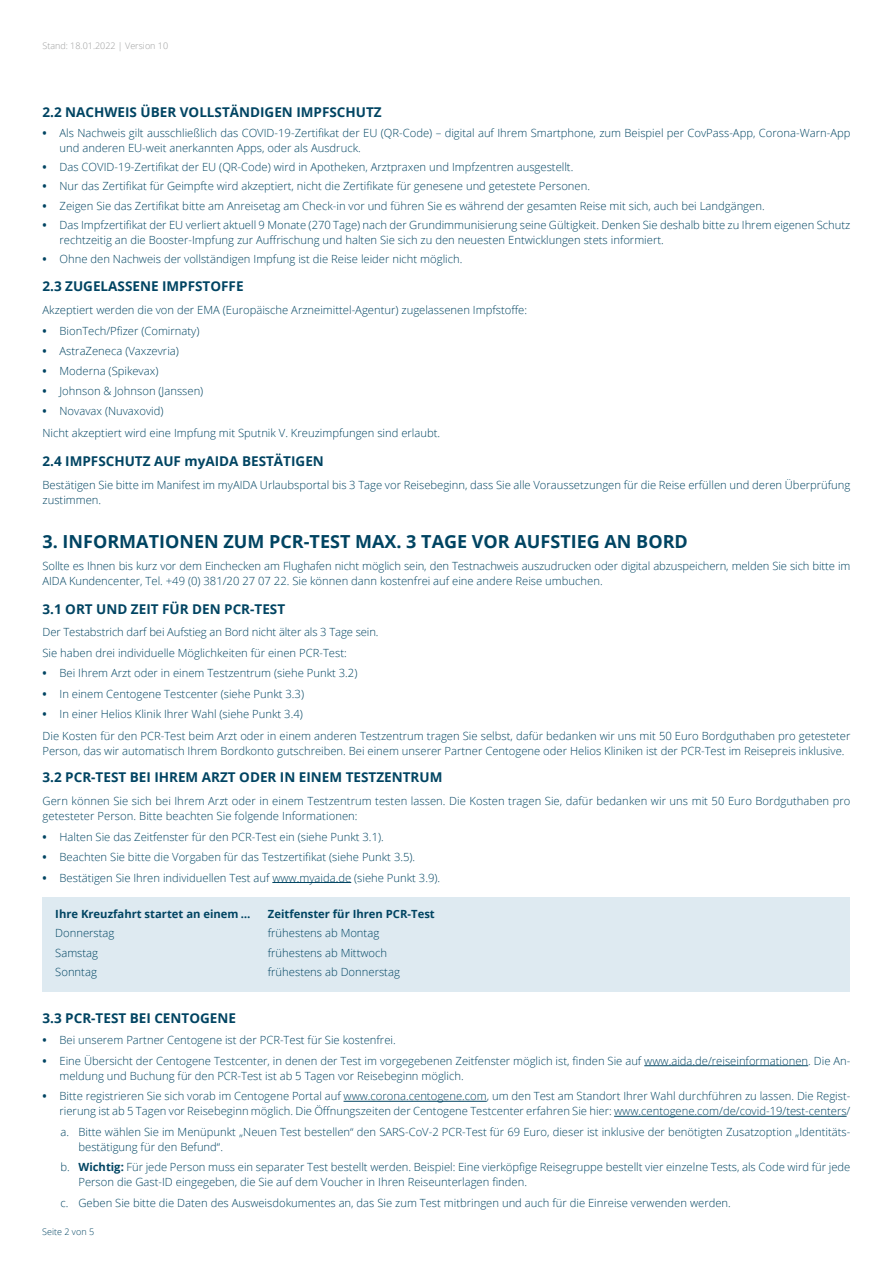
<style>
.page{position:relative;width:893px;height:1263px;background:#fff}
.page>*{position:absolute;margin:0;border:0;box-sizing:border-box;transform-origin:0 0}
.Head_OS_Bold_12_10pt{font:700 18px "Open Sans";color:#004462}
.Subhead_OS_Bold_9_10{font:700 13.5px "Open Sans";color:#004462}
.Copy_OS_Light_7_5_10{font:300 11.25px/15px "Open Sans";color:#004462}
.Copy_OS_Light_7_5_10-2{font:700 11.25px "Open Sans";color:#004462}
.t1{font:300 9px "Open Sans";color:#9c9d9d}
.t2{font:300 9px "Open Sans";color:#004462}
.s1{font-weight:700}
</style>
<div class="page">
<hr style="left:272px;top:882px;width:79px;height:1px;background:#004462">
<hr style="left:644px;top:1065px;width:164px;height:1px;background:#004462">
<hr style="left:344px;top:1101px;width:143px;height:1px;background:#004462">
<hr style="left:614px;top:1116px;width:233px;height:1px;background:#004462">
<div style="left:43px;top:897px;width:807px;height:94px;background:#deeaf1"></div>
<p class="t1" style="left:43px;top:40px;width:127px">Stand: 18.01.2022 | Version 10</p>
<p class="Subhead_OS_Bold_9_10" style="left:43px;top:102px;width:341px">2.2 NACHWEIS ÜBER VOLLSTÄNDIGEN IMPFSCHUTZ</p>
<p class="Copy_OS_Light_7_5_10" style="left:60px;top:125px;width:792px;text-indent:-17px"><span class="s1">•</span> Als Nachweis gilt ausschließlich das COVID-19-Zertifikat der EU (QR-Code) – digital auf Ihrem Smartphone, zum Beispiel per CovPass-App, Corona-Warn-App und anderen EU-weit anerkannten Apps, oder als Ausdruck.</p>
<p class="Copy_OS_Light_7_5_10" style="left:43px;top:159px;width:532px"><span class="s1">•</span> Das COVID-19-Zertifikat der EU (QR-Code) wird in Apotheken, Arztpraxen und Impfzentren ausgestellt.</p>
<p class="Copy_OS_Light_7_5_10" style="left:43px;top:178px;width:549px"><span class="s1">•</span> Nur das Zertifikat für Geimpfte wird akzeptiert, nicht die Zertifikate für genesene und getestete Personen.</p>
<p class="Copy_OS_Light_7_5_10" style="left:43px;top:198px;width:724px"><span class="s1">•</span> Zeigen Sie das Zertifikat bitte am Anreisetag am Check-in vor und führen Sie es während der gesamten Reise mit sich, auch bei Landgängen.</p>
<p class="Copy_OS_Light_7_5_10" style="left:60px;top:217px;width:792px;text-indent:-17px"><span class="s1">•</span> Das Impfzertifikat der EU verliert aktuell 9 Monate (270 Tage) nach der Grundimmunisierung seine Gültigkeit. Denken Sie deshalb bitte zu Ihrem eigenen Schutz rechtzeitig an die Booster-Impfung zur Auffrischung und halten Sie sich zu den neuesten Entwicklungen stets informiert.</p>
<p class="Copy_OS_Light_7_5_10" style="left:43px;top:251px;width:421px"><span class="s1">•</span> Ohne den Nachweis der vollständigen Impfung ist die Reise leider nicht möglich.</p>
<p class="Subhead_OS_Bold_9_10" style="left:43px;top:277px;width:203px">2.3 ZUGELASSENE IMPFSTOFFE</p>
<p class="Copy_OS_Light_7_5_10" style="left:43px;top:302px;width:486px">Akzeptiert werden die von der EMA (Europäische Arzneimittel-Agentur) zugelassenen Impfstoffe:</p>
<p class="Copy_OS_Light_7_5_10" style="left:43px;top:323px;width:158px"><span class="s1">•</span> BionTech/Pfizer (Comirnaty)</p>
<p class="Copy_OS_Light_7_5_10" style="left:43px;top:343px;width:138px"><span class="s1">•</span> AstraZeneca (Vaxzevria)</p>
<p class="Copy_OS_Light_7_5_10" style="left:43px;top:363px;width:117px"><span class="s1">•</span> Moderna (Spikevax)</p>
<p class="Copy_OS_Light_7_5_10" style="left:43px;top:383px;width:162px"><span class="s1">•</span> Johnson &amp; Johnson (Janssen)</p>
<p class="Copy_OS_Light_7_5_10" style="left:43px;top:403px;width:123px"><span class="s1">•</span> Novavax (Nuvaxovid)</p>
<p class="Copy_OS_Light_7_5_10" style="left:43px;top:425px;width:399px">Nicht akzeptiert wird eine Impfung mit Sputnik V. Kreuzimpfungen sind erlaubt.</p>
<p class="Subhead_OS_Bold_9_10" style="left:43px;top:452px;width:283px">2.4 IMPFSCHUTZ AUF myAIDA BESTÄTIGEN</p>
<p class="Copy_OS_Light_7_5_10" style="left:43px;top:477px;width:809px">Bestätigen Sie bitte im Manifest im myAIDA Urlaubsportal bis 3 Tage vor Reisebeginn, dass Sie alle Voraussetzungen für die Reise erfüllen und deren Überprüfung zustimmen.</p>
<p class="Head_OS_Bold_12_10pt" style="left:43px;top:528px;width:647px">3. INFORMATIONEN ZUM PCR-TEST MAX. 3 TAGE VOR AUFSTIEG AN BORD</p>
<p class="Copy_OS_Light_7_5_10" style="left:43px;top:558px;width:809px">Sollte es Ihnen bis kurz vor dem Einchecken am Flughafen nicht möglich sein, den Testnachweis auszudrucken oder digital abzuspeichern, melden Sie sich bitte im<br>AIDA Kundencenter, Tel. +49 (0) 381/20 27 07 22. Sie können dann kostenfrei auf eine andere Reise umbuchen.</p>
<p class="Subhead_OS_Bold_9_10" style="left:43px;top:600px;width:244px">3.1 ORT UND ZEIT FÜR DEN PCR-TEST</p>
<p class="Copy_OS_Light_7_5_10" style="left:43px;top:624px;width:338px">Der Testabstrich darf bei Aufstieg an Bord nicht älter als 3 Tage sein.</p>
<p class="Copy_OS_Light_7_5_10" style="left:43px;top:645px;width:306px">Sie haben drei individuelle Möglichkeiten für einen PCR-Test:</p>
<p class="Copy_OS_Light_7_5_10" style="left:43px;top:665px;width:316px"><span class="s1">•</span> Bei Ihrem Arzt oder in einem Testzentrum (siehe Punkt 3.2)</p>
<p class="Copy_OS_Light_7_5_10" style="left:43px;top:686px;width:263px"><span class="s1">•</span> In einem Centogene Testcenter (siehe Punkt 3.3)</p>
<p class="Copy_OS_Light_7_5_10" style="left:43px;top:706px;width:262px"><span class="s1">•</span> In einer Helios Klinik Ihrer Wahl (siehe Punkt 3.4)</p>
<p class="Copy_OS_Light_7_5_10" style="left:43px;top:728px;width:809px">Die Kosten für den PCR-Test beim Arzt oder in einem anderen Testzentrum tragen Sie selbst, dafür bedanken wir uns mit 50 Euro Bordguthaben pro getesteter<br>Person, das wir automatisch Ihrem Bordkonto gutschreiben. Bei einem unserer Partner Centogene oder Helios Kliniken ist der PCR-Test im Reisepreis inklusive.</p>
<p class="Subhead_OS_Bold_9_10" style="left:43px;top:768px;width:401px">3.2 PCR-TEST BEI IHREM ARZT ODER IN EINEM TESTZENTRUM</p>
<p class="Copy_OS_Light_7_5_10" style="left:43px;top:793px;width:809px">Gern können Sie sich bei Ihrem Arzt oder in einem Testzentrum testen lassen. Die Kosten tragen Sie, dafür bedanken wir uns mit 50 Euro Bordguthaben pro getesteter Person. Bitte beachten Sie folgende Informationen:</p>
<p class="Copy_OS_Light_7_5_10" style="left:43px;top:829px;width:343px"><span class="s1">•</span> Halten Sie das Zeitfenster für den PCR-Test ein (siehe Punkt 3.1).</p>
<p class="Copy_OS_Light_7_5_10" style="left:43px;top:849px;width:374px"><span class="s1">•</span> Beachten Sie bitte die Vorgaben für das Testzertifikat (siehe Punkt 3.5).</p>
<p class="Copy_OS_Light_7_5_10" style="left:43px;top:870px;width:399px"><span class="s1">•</span> Bestätigen Sie Ihren individuellen Test auf www.myaida.de (siehe Punkt 3.9).</p>
<p class="Copy_OS_Light_7_5_10-2" style="left:55px;top:906px;width:197px">Ihre Kreuzfahrt startet an einem …</p>
<p class="Copy_OS_Light_7_5_10-2" style="left:268px;top:906px;width:168px">Zeitfenster für Ihren PCR-Test</p>
<p class="Copy_OS_Light_7_5_10" style="left:55px;top:925px;width:61px">Donnerstag</p>
<p class="Copy_OS_Light_7_5_10" style="left:268px;top:925px;width:113px">frühestens ab Montag</p>
<p class="Copy_OS_Light_7_5_10" style="left:55px;top:945px;width:44px">Samstag</p>
<p class="Copy_OS_Light_7_5_10" style="left:268px;top:945px;width:121px">frühestens ab Mittwoch</p>
<p class="Copy_OS_Light_7_5_10" style="left:55px;top:964px;width:43px">Sonntag</p>
<p class="Copy_OS_Light_7_5_10" style="left:268px;top:964px;width:133px">frühestens ab Donnerstag</p>
<p class="Subhead_OS_Bold_9_10" style="left:43px;top:1008px;width:195px">3.3 PCR-TEST BEI CENTOGENE</p>
<p class="Copy_OS_Light_7_5_10" style="left:43px;top:1032px;width:355px"><span class="s1">•</span> Bei unserem Partner Centogene ist der PCR-Test für Sie kostenfrei.</p>
<p class="Copy_OS_Light_7_5_10" style="left:60px;top:1053px;width:792px;text-indent:-17px"><span class="s1">•</span> Eine Übersicht der Centogene Testcenter, in denen der Test im vorgegebenen Zeitfenster möglich ist, finden Sie auf www.aida.de/reiseinformationen. Die An&shy;meldung und Buchung für den PCR-Test ist ab 5 Tagen vor Reisebeginn möglich.</p>
<p class="Copy_OS_Light_7_5_10" style="left:43px;top:1088px;width:809px;text-align:right"><span class="s1">•</span> Bitte registrieren Sie sich vorab im Centogene Portal auf www.corona.centogene.com, um den Test am Standort Ihrer Wahl durchführen zu lassen. Die Regist&shy;rierung ist ab 5 Tagen vor Reisebeginn möglich. Die Öffnungszeiten der Centogene Testcenter erfahren Sie hier: www.centogene.com/de/covid-19/test-centers/</p>
<p class="Copy_OS_Light_7_5_10" style="left:79px;top:1124px;width:773px;text-indent:-18px">a. Bitte wählen Sie im Menüpunkt „Neuen Test bestellen“ den SARS-CoV-2 PCR-Test für 69 Euro, dieser ist inklusive der benötigten Zusatzoption „Identitäts&shy;bestätigung für den Befund“.</p>
<p class="Copy_OS_Light_7_5_10" style="left:79px;top:1159px;width:773px;text-indent:-18px">b. <span class="s1">Wichtig:</span> Für jede Person muss ein separater Test bestellt werden. Beispiel: Eine vierköpfige Reisegruppe bestellt vier einzelne Tests, als Code wird für jede<br>Person die Gast-ID eingegeben, die Sie auf dem Voucher in Ihren Reiseunterlagen finden.</p>
<p class="Copy_OS_Light_7_5_10" style="left:61px;top:1195px;width:672px">c. Geben Sie bitte die Daten des Ausweisdokumentes an, das Sie zum Test mitbringen und auch für die Einreise verwenden werden.</p>
<p class="t2" style="left:42px;top:1226px;width:53px">Seite 2 von 5</p>
</div>
